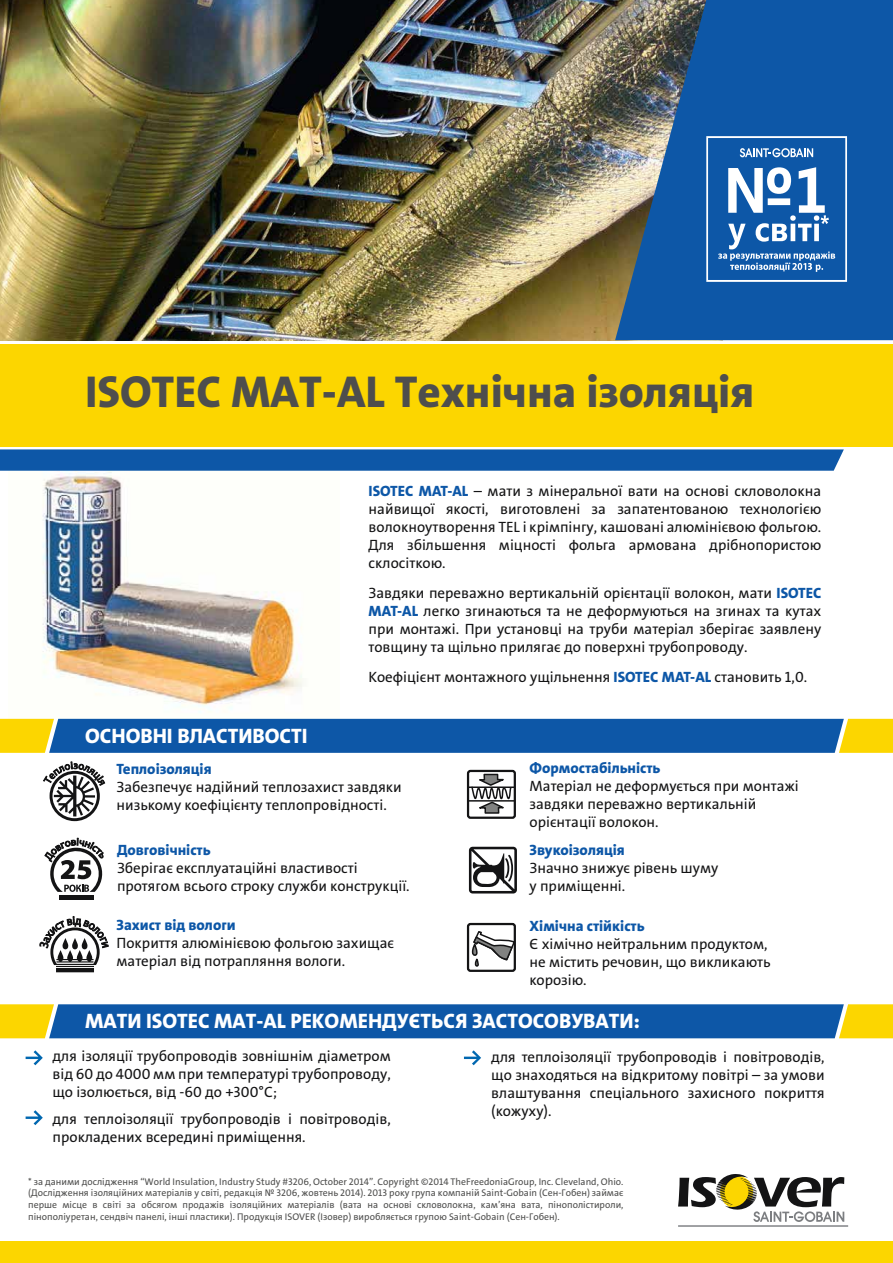
<style>
.page{position:relative;width:893px;height:1263px;background:#fff}
.page>*{position:absolute;margin:0;border:0;box-sizing:border-box;transform-origin:0 0}
.t1{font:45px "The Sans OT 8 XB";color:#4e4e4d}
.t2{font:21px "The Sans OT 8 XB";color:#fff}
.t3{font:15px/18px "The Sans OT 5 R";color:#141415}
.t4{font:15px "The Sans OT 8 XB";color:#0d57a7}
.t5{font:9.75px/11.7px "The Sans OT 5 R";color:#4e4e4d;text-align:justify}
.s1{font-family:"The Sans OT 8 XB";color:#0d57a7}
</style>
<div class="page">
<img style="left:8px;top:471px;width:331px;height:248px">
<div style="left:0;top:344px;width:893px;height:102px;background:#fcd600"></div>
<div style="left:0;top:1242px;width:893px;height:21px;background:#fcd600"></div>
<svg style="left:0;top:449px;width:844px;height:22px;background:#165daa"></svg>
<svg style="left:0;top:719px;width:893px;height:34px;background:#2a6795"></svg>
<svg style="left:0;top:1004px;width:893px;height:34px;background:#2b6896"></svg>
<hr style="left:678px;top:1225px;width:170px;height:2px;background:#7c7e81">
<svg style="left:678px;top:1174px;width:166px;height:48px"></svg>
<img style="left:0;top:0;width:615px;height:340px">
<svg style="left:615px;top:0;width:278px;height:340px;background:#255e9a"></svg>
<svg style="left:706px;top:136px;width:141px;height:146px"></svg>
<svg style="left:43px;top:762px;width:62px;height:59px"></svg>
<svg style="left:40px;top:916px;width:68px;height:56px"></svg>
<hr style="left:60px;top:895px;width:34px;height:4px;background:#141415">
<svg style="left:44px;top:838px;width:60px;height:54px"></svg>
<div style="left:467px;top:770px;width:49px;height:49px;border:2px solid #141415;border-radius:2px"></div>
<hr style="left:469px;top:800px;width:45px;height:2px;background:#141415">
<hr style="left:469px;top:786px;width:45px;height:2px;background:#141415">
<svg style="left:471px;top:773px;width:41px;height:41px"></svg>
<svg style="left:469px;top:847px;width:48px;height:46px"></svg>
<div style="left:467px;top:923px;width:49px;height:49px;border:2px solid #141415;border-radius:2px"></div>
<svg style="left:472px;top:930px;width:44px;height:37px"></svg>
<svg style="left:26px;top:1050px;width:17px;height:15px"></svg>
<svg style="left:464px;top:1050px;width:17px;height:15px"></svg>
<svg style="left:26px;top:1110px;width:17px;height:15px"></svg>
<h1 class="t1" style="left:85px;top:363px;width:671px">ISOTEC MAT-AL Технічна ізоляція</h1>
<h2 class="t2" style="left:85px;top:722px;width:224px">ОСНОВНІ ВЛАСТИВОСТІ</h2>
<p class="t3" style="left:369px;top:482px;width:454px;text-align:justify"><span class="s1">ISOTEС MAT-AL</span> – мати з мінеральної вати на основі скловолокна найвищої якості, виготовлені за запатентованою технологією волокноутворення TEL і крімпінгу, кашовані алюмінієвою фольгою.<br>Для збільшення міцності фольга армована дрібнопористою склосіткою.</p>
<p class="t3" style="left:369px;top:584px;width:454px;text-align:justify">Завдяки переважно вертикальній орієнтації волокон, мати <span class="s1">ISOTEС MAT-AL</span> легко згинаються та не деформуються на згинах та кутах при монтажі. При установці на труби матеріал зберігає заявлену товщину та щільно прилягає до поверхні трубопроводу.</p>
<p class="t3" style="left:369px;top:668px;width:440px">Коефіцієнт монтажного ущільнення <span class="s1">ISOTEС MAT-AL</span> становить 1,0.</p>
<p class="t4" style="left:116px;top:760px;width:97px">Теплоізоляція</p>
<p class="t3" style="left:116px;top:778px;width:287px">Забезпечує надійний теплозахист завдяки низькому коефіцієнту теплопровідності.</p>
<p class="t4" style="left:117px;top:841px;width:95px">Довговічність</p>
<p class="t3" style="left:117px;top:859px;width:294px">Зберігає експлуатаційні властивості протягом всього строку служби конструкції.</p>
<p class="t4" style="left:116px;top:916px;width:121px">Захист від вологи</p>
<p class="t3" style="left:116px;top:934px;width:279px">Покриття алюмінієвою фольгою захищає матеріал від потрапляння вологи.</p>
<p class="t4" style="left:529px;top:758px;width:132px">Формостабільність</p>
<p class="t3" style="left:529px;top:777px;width:271px">Матеріал не деформується при монтажі завдяки переважно вертикальній орієнтації волокон.</p>
<p class="t4" style="left:529px;top:840px;width:97px">Звукоізоляція</p>
<p class="t3" style="left:529px;top:859px;width:190px">Значно знижує рівень шуму у приміщенні.</p>
<p class="t4" style="left:529px;top:917px;width:117px">Хімічна стійкість</p>
<p class="t3" style="left:529px;top:935px;width:242px">Є хімічно нейтральним продуктом, не містить речовин, що викликають корозію.</p>
<h2 class="t2" style="left:85px;top:1008px;width:556px">МАТИ ISOTEС MAT-AL РЕКОМЕНДУЄТЬСЯ ЗАСТОСОВУВАТИ:</h2>
<p class="t3" style="left:52px;top:1047px;width:340px;text-align:justify">для ізоляції трубопроводів зовнішнім діаметром від 60 до 4000 мм при температурі трубопроводу, що ізолюється, від -60 до +300°С;</p>
<p class="t3" style="left:52px;top:1110px;width:340px">для теплоізоляції трубопроводів і повітроводів, прокладених всередині приміщення.</p>
<p class="t3" style="left:491px;top:1048px;width:335px;text-align:justify">для теплоізоляції трубопроводів і повітроводів, що знаходяться на відкритому повітрі – за умови влаштування спеціального захисного покриття (кожуху).</p>
<p class="t5" style="left:28px;top:1175px;width:597px">* за даними дослідження “World Insulation, Industry Study #3206, October 2014”. Copyright ©2014 TheFreedoniaGroup, Inc. Cleveland, Ohio. (Дослідження ізоляційних матеріалів у світі, редакція № 3206, жовтень 2014). 2013 року група компаній Saint-Gobain (Сен-Гобен) займає перше місце в світі за обсягом продажів ізоляційних матеріалів (вата на основі скловолокна, кам’яна вата, пінополістироли, пінополіуретан, сендвіч панелі, інші пластики). Продукція ISOVER (Ізовер) виробляється групою Saint-Gobain (Сен-Гобен).</p>
</div>
